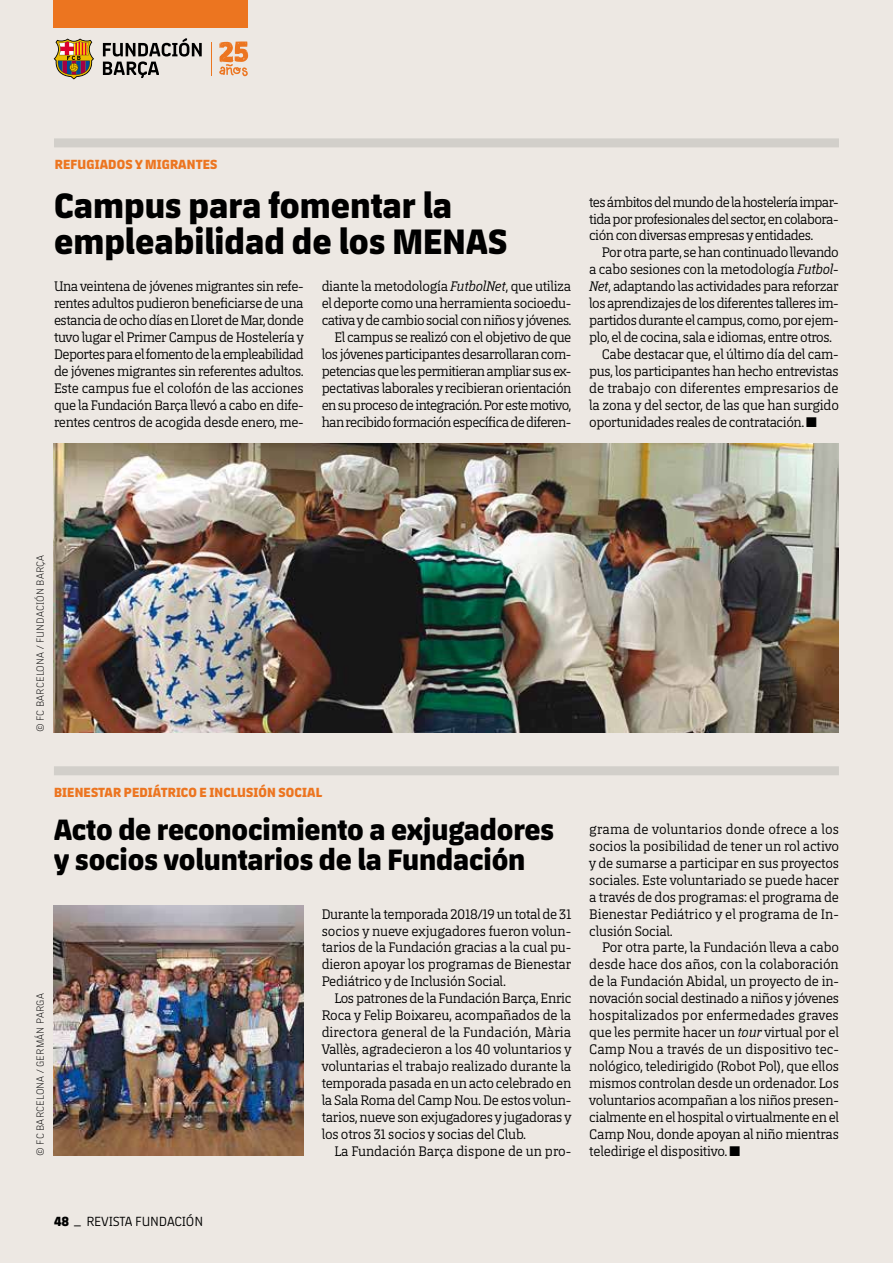
<style>
.page{position:relative;width:893px;height:1263px;background:#ede8e3}
.page>*{position:absolute;margin:0;border:0;box-sizing:border-box;transform-origin:0 0}
.t1{font:800 36px/36px "FCBARCELONA";color:#000}
.t2{font:800 30px/30px "FCBARCELONA";letter-spacing:-.005em;color:#000}
.t3{font:14.1px/17px "FCBARCELONASERIF";letter-spacing:-.03em;color:#000;text-align:justify}
.t4{font:14.1px "FCBARCELONASERIF";color:#000}
.t5{font:800 13.5px "FCBARCELONA";letter-spacing:.01em;color:#ec7520}
.t6{font:13.5px "FCBARCELONA";letter-spacing:-.01em;color:#000}
.t7{font:300 10.5px "FCBARCELONA";letter-spacing:.02em;color:#000}
.s1{font-style:italic}
.s2{font-weight:800}
</style>
<div class="page">
<img style="left:54px;top:444px;width:785px;height:288px">
<div style="left:54px;top:138px;width:785px;height:9px;background:#d2cfca"></div>
<img style="left:54px;top:906px;width:250px;height:250px">
<div style="left:54px;top:766px;width:785px;height:9px;background:#d2cfca"></div>
<div style="left:54px;top:0;width:194px;height:28px;background:#ec7520"></div>
<svg style="left:54px;top:39px;width:40px;height:40px"></svg>
<svg style="left:103px;top:38px;width:99px;height:40px"></svg>
<hr style="left:211px;top:42px;width:1px;height:33px;background:#ec7520">
<svg style="left:219px;top:41px;width:29px;height:35px"></svg>
<p class="t5" style="left:55px;top:155px;width:164px">REFUGIADOS Y MIGRANTES</p>
<h1 class="t1" style="left:54px;top:186px;width:455px">Campus para fomentar la empleabilidad de los MENAS</h1>
<p class="t3" style="left:54px;top:277px;width:251px">Una veintena de jóvenes migrantes sin refe&shy;rentes adultos pudieron beneficiarse de una estancia de ocho días en Lloret de Mar, donde tuvo lugar el Primer Campus de Hostelería y Deportes para el fomento de la empleabilidad de jóvenes migrantes sin referentes adultos.<br>Este campus fue el colofón de las acciones que la Fundación Barça llevó a cabo en dife&shy;rentes centros de acogida desde enero, me-</p>
<p class="t3" style="left:322px;top:277px;width:251px;text-align:right">diante la metodología <span class="s1">FutbolNet</span>, que utiliza el deporte como una herramienta socioedu&shy;cativa y de cambio social con niños y jóvenes.<br>El campus se realizó con el objetivo de que los jóvenes participantes desarrollaran com&shy;petencias que les permitieran ampliar sus ex&shy;pectativas laborales y recibieran orientación en su proceso de integración. Por este motivo, han recibido formación específica de diferen-</p>
<p class="t3" style="left:589px;top:192px;width:251px">tes ámbitos del mundo de la hostelería impar&shy;tida por profesionales del sector, en colabora&shy;ción con diversas empresas y entidades.</p>
<p class="t3" style="left:602px;top:243px;width:238px">Por otra parte, se han continuado llevando</p>
<p class="t3" style="left:589px;top:260px;width:251px">a cabo sesiones con la metodología <span class="s1">Futbol-</span></p>
<p class="t3" style="left:589px;top:277px;width:251px"><span class="s1">Net</span>, adaptando las actividades para reforzar</p>
<p class="t3" style="left:589px;top:294px;width:251px">los aprendizajes de los diferentes talleres im-</p>
<p class="t3" style="left:589px;top:311px;width:251px">partidos durante el campus, como, por ejem-</p>
<p class="t3" style="left:589px;top:328px;width:244px">plo, el de cocina, sala e idiomas, entre otros.</p>
<p class="t3" style="left:602px;top:345px;width:238px">Cabe destacar que, el último día del cam-</p>
<p class="t3" style="left:589px;top:362px;width:251px">pus, los participantes han hecho entrevistas</p>
<p class="t4" style="left:589px;top:378px;width:251px">de trabajo con diferentes empresarios de</p>
<p class="t3" style="left:589px;top:395px;width:251px">la zona y del sector, de las que han surgido</p>
<p class="t3" style="left:589px;top:412px;width:229px">oportunidades reales de contratación. ■</p>
<p class="t7" style="left:34px;top:732px;width:179px;rotate:-90deg">© FC BARCELONA / FUNDACIÓN BARÇA</p>
<p class="t7" style="left:34px;top:1156px;width:164px;rotate:-90deg">© FC BARCELONA / GERMÁN PARGA</p>
<p class="t5" style="left:54px;top:782px;width:270px">BIENESTAR PEDIÁTRICO E INCLUSIÓN SOCIAL</p>
<h2 class="t2" style="left:54px;top:813px;width:502px">Acto de reconocimiento a exjugadores y socios voluntarios de la Fundación</h2>
<p class="t3" style="left:322px;top:904px;width:251px">Durante la temporada 2018/19 un total de 31 socios y nueve exjugadores fueron volun&shy;tarios de la Fundación gracias a la cual pu&shy;dieron apoyar los programas de Bienestar Pediátrico y de Inclusión Social.</p>
<p class="t3" style="left:322px;top:989px;width:251px;text-indent:13px">Los patrones de la Fundación Barça, Enric Roca y Felip Boixareu, acompañados de la directora general de la Fundación, Mària Vallès, agradecieron a los 40 voluntarios y voluntarias el trabajo realizado durante la temporada pasada en un acto celebrado en la Sala Roma del Camp Nou. De estos volun&shy;tarios, nueve son exjugadores y jugadoras y los otros 31 socios y socias del Club.</p>
<p class="t4" style="left:334px;top:1141px;width:238px">La Fundación Barça dispone de un pro-</p>
<p class="t3" style="left:589px;top:819px;width:251px">grama de voluntarios donde ofrece a los socios la posibilidad de tener un rol activo y de sumarse a participar en sus proyectos sociales. Este voluntariado se puede hacer a través de dos programas: el programa de Bienestar Pediátrico y el programa de In&shy;clusión Social.</p>
<p class="t3" style="left:589px;top:938px;width:251px;text-indent:13px">Por otra parte, la Fundación lleva a cabo desde hace dos años, con la colaboración de la Fundación Abidal, un proyecto de in&shy;novación social destinado a niños y jóvenes hospitalizados por enfermedades graves que les permite hacer un <span class="s1">tour</span> virtual por el Camp Nou a través de un dispositivo tec&shy;nológico, teledirigido (Robot Pol), que ellos mismos controlan desde un ordenador. Los voluntarios acompañan a los niños presen&shy;cialmente en el hospital o virtualmente en el Camp Nou, donde apoyan al niño mientras teledirige el dispositivo. ■</p>
<p class="t6" style="left:54px;top:1212px;width:151px"><span class="s2">48</span> _ REVISTA FUNDACIÓN</p>
</div>
